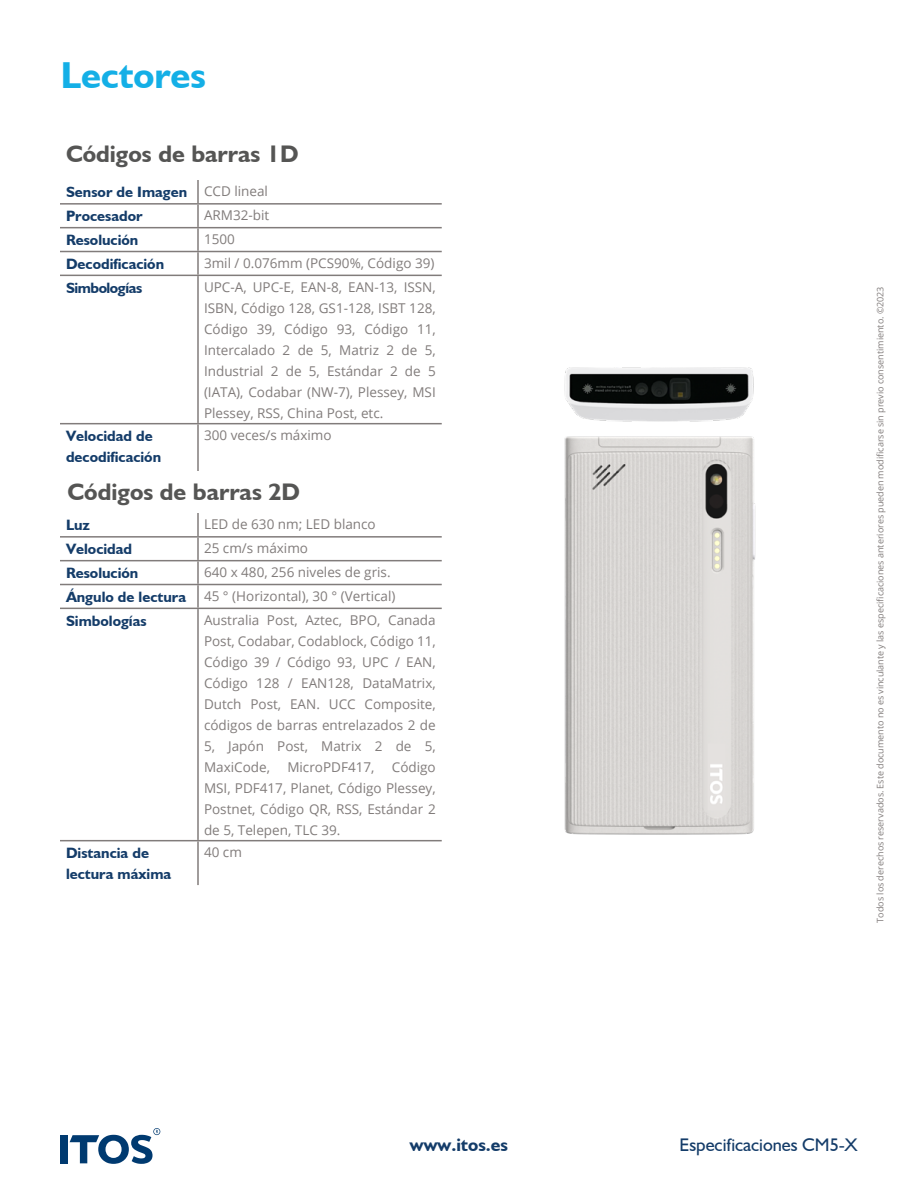
<style>
.page{position:relative;width:918px;height:1188px;background:#fff}
.page>*{position:absolute;margin:0;border:0;box-sizing:border-box;transform-origin:0 0}
.t1{font:700 37.5px "Humanist 521 BT";color:#14afe6}
.t2{font:700 24px "Humanist 521 BT";color:#555554}
.t3{font:18.3px "Humanist 521 BT";color:#143c69}
.t4{font:700 18.3px "Humanist 521 BT";color:#143c69}
.t5{font:700 15px/21px "Humanist 521 BT";color:#143c69}
.t6{font:700 15px "Humanist 521 BT";letter-spacing:-.03em;color:#143c69}
.t7{font:13.5px/21px "Open Sans";color:#817c7b;text-align:justify}
.t8{font:9px "Open Sans";color:#817c7b}
.s1{font-family:"Open Sans";font-weight:400;font-size:13.5px;color:#817c7b}
.s2{font-family:"Humanist 521 BT";font-weight:700;font-size:15px;color:#143c69}
</style>
<div class="page">
<div style="left:60px;top:1135px;width:7px;height:28px;background:#003a70"></div>
<svg style="left:70px;top:1128px;width:90px;height:36px"></svg>
<hr style="left:197px;top:180px;width:2px;height:23px;background:#817c7b">
<hr style="left:60px;top:203px;width:138px;height:2px;background:#817c7b">
<hr style="left:198px;top:203px;width:244px;height:2px;background:#817c7b">
<hr style="left:197px;top:205px;width:2px;height:22px;background:#817c7b">
<hr style="left:60px;top:227px;width:138px;height:1px;background:#817c7b">
<hr style="left:198px;top:227px;width:244px;height:1px;background:#817c7b">
<hr style="left:197px;top:228px;width:2px;height:23px;background:#817c7b">
<hr style="left:60px;top:251px;width:138px;height:1px;background:#817c7b">
<hr style="left:198px;top:251px;width:244px;height:1px;background:#817c7b">
<hr style="left:197px;top:252px;width:2px;height:23px;background:#817c7b">
<hr style="left:60px;top:275px;width:138px;height:1px;background:#817c7b">
<hr style="left:198px;top:275px;width:244px;height:1px;background:#817c7b">
<hr style="left:197px;top:276px;width:2px;height:147px;background:#817c7b">
<hr style="left:60px;top:423px;width:138px;height:1px;background:#817c7b">
<hr style="left:198px;top:423px;width:244px;height:1px;background:#817c7b">
<hr style="left:197px;top:424px;width:2px;height:47px;background:#817c7b">
<hr style="left:197px;top:513px;width:2px;height:23px;background:#817c7b">
<hr style="left:60px;top:536px;width:138px;height:2px;background:#817c7b">
<hr style="left:198px;top:536px;width:244px;height:2px;background:#817c7b">
<hr style="left:197px;top:538px;width:2px;height:22px;background:#817c7b">
<hr style="left:60px;top:560px;width:138px;height:1px;background:#817c7b">
<hr style="left:198px;top:560px;width:244px;height:1px;background:#817c7b">
<hr style="left:197px;top:561px;width:2px;height:23px;background:#817c7b">
<hr style="left:60px;top:584px;width:138px;height:1px;background:#817c7b">
<hr style="left:198px;top:584px;width:244px;height:1px;background:#817c7b">
<hr style="left:197px;top:585px;width:2px;height:23px;background:#817c7b">
<hr style="left:60px;top:608px;width:138px;height:1px;background:#817c7b">
<hr style="left:198px;top:608px;width:244px;height:1px;background:#817c7b">
<hr style="left:197px;top:609px;width:2px;height:231px;background:#817c7b">
<hr style="left:60px;top:840px;width:138px;height:1px;background:#817c7b">
<hr style="left:198px;top:840px;width:244px;height:1px;background:#817c7b">
<hr style="left:197px;top:841px;width:2px;height:44px;background:#817c7b">
<img style="left:564px;top:367px;width:192px;height:468px">
<h1 class="t1" style="left:61px;top:52px;width:147px">Lectores</h1>
<h2 class="t2" style="left:66px;top:139px;width:234px">Códigos de barras 1D</h2>
<p class="t5" style="left:66px;top:180px;width:204px;line-height:23.9px">Sensor de Imagen <span class="s1">CCD lineal<br></span>Procesador</p>
<p class="t7" style="left:204px;top:204px;width:67px">ARM32-bit</p>
<p class="t5" style="left:66px;top:229px;width:74px">Resolución</p>
<p class="t7" style="left:204px;top:228px;width:32px">1500</p>
<p class="t5" style="left:66px;top:253px;width:100px">Decodificación</p>
<p class="t7" style="left:204px;top:252px;width:232px">3mil / 0.076mm (PCS90%, Código 39)</p>
<p class="t6" style="left:66px;top:278px;width:78px">Simbologías</p>
<p class="t7" style="left:204px;top:276px;width:233px">UPC-A, UPC-E, EAN-8, EAN-13, ISSN, ISBN, Código 128, GS1-128, ISBT 128, Código 39, Código 93, Código 11, Intercalado 2 de 5, Matriz 2 de 5, Industrial 2 de 5, Estándar 2 de 5 (IATA), Codabar (NW-7), Plessey, MSI Plessey, RSS, China Post, etc.</p>
<p class="t5" style="left:66px;top:425px;width:97px">Velocidad de decodificación</p>
<p class="t7" style="left:204px;top:424px;width:129px">300 veces/s máximo</p>
<h2 class="t2" style="left:68px;top:477px;width:234px">Códigos de barras 2D</h2>
<p class="t5" style="left:66px;top:514px;width:26px">Luz</p>
<p class="t7" style="left:204px;top:514px;width:173px">LED de 630 nm; LED blanco</p>
<p class="t5" style="left:66px;top:538px;width:68px">Velocidad</p>
<p class="t7" style="left:204px;top:537px;width:106px">25 cm/s máximo</p>
<p class="t5" style="left:66px;top:562px;width:74px">Resolución</p>
<p class="t7" style="left:66px;top:560px;width:331px;line-height:23.9px;text-indent:138px">640 x 480, 256 niveles de gris.<br><span class="s2">Ángulo de lectura</span> 45 ° (Horizontal), 30 ° (Vertical)</p>
<p class="t5" style="left:66px;top:610px;width:82px">Simbologías</p>
<p class="t7" style="left:204px;top:609px;width:233px">Australia Post, Aztec, BPO, Canada Post, Codabar, Codablock, Código 11, Código 39 / Código 93, UPC / EAN, Código 128 / EAN128, DataMatrix, Dutch Post, EAN. UCC Composite, códigos de barras entrelazados 2 de 5, Japón Post, Matrix 2 de 5, MaxiCode,</p>
<p class="t7" style="left:204px;top:756px;width:233px;text-indent:188px">Código MSI, PDF417, Planet, Código Plessey, Postnet, Código QR, RSS, Estándar 2 de 5, Telepen, TLC 39.</p>
<p class="t7" style="left:287px;top:756px;width:89px">MicroPDF417,</p>
<p class="t5" style="left:66px;top:842px;width:107px">Distancia de lectura máxima</p>
<p class="t7" style="left:204px;top:841px;width:39px">40 cm</p>
<p class="t8" style="left:874px;top:922px;width:638px;rotate:-90deg">Todos los derechos reservados. Este documento no es vinculante y las especificaciones anteriores pueden modificarse sin previo consentimiento. ©2023</p>
<h3 class="t4" style="left:410px;top:1133px;width:100px">www.itos.es</h3>
<h3 class="t3" style="left:680px;top:1133px;width:180px">Especificaciones CM5-X</h3>
</div>
